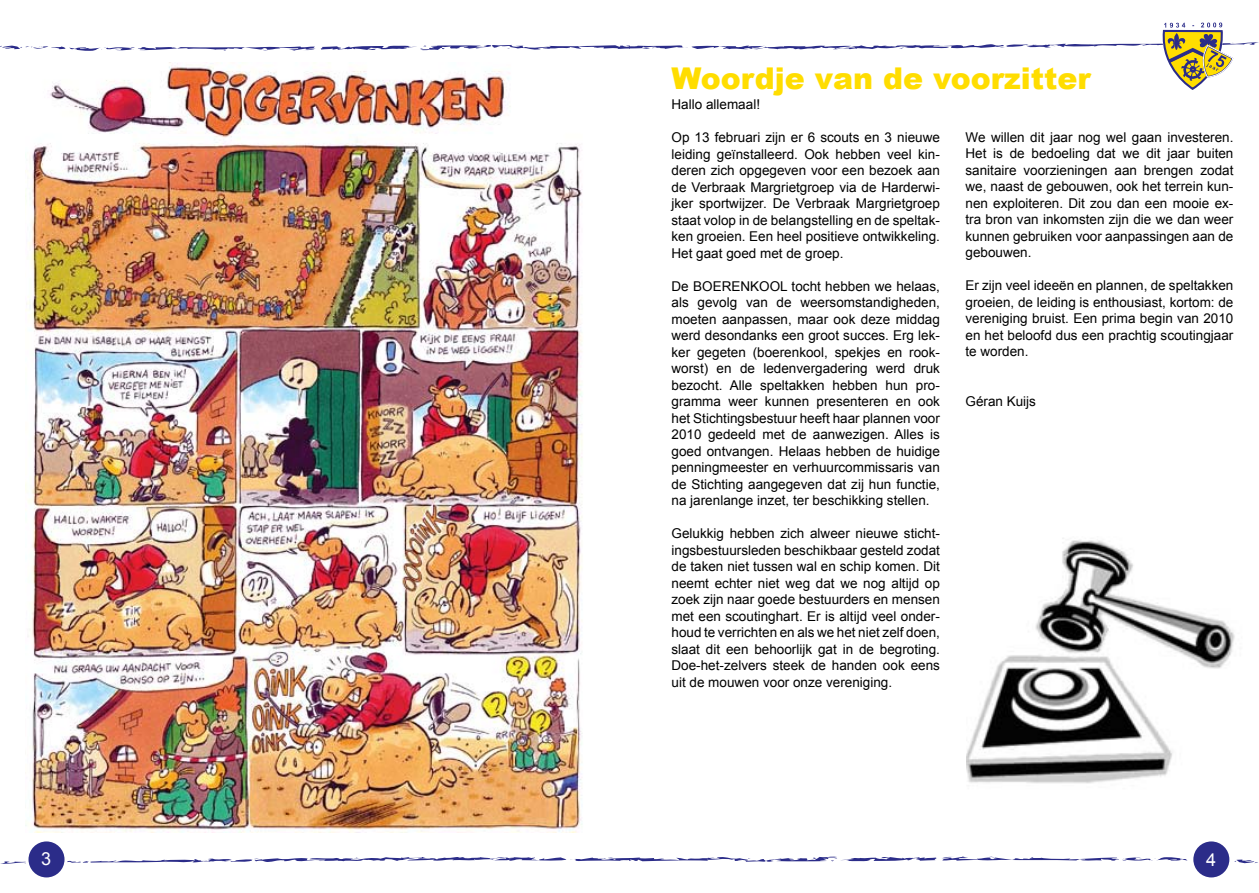
<style>
.page{position:relative;width:1259px;height:893px;background:#fff}
.page>*{position:absolute;margin:0;border:0;box-sizing:border-box;transform-origin:0 0}
.t1{font:900 30px "Arial";color:#fd0}
.t2{font:18px "Arial";color:#fff}
.t3{font:13.5px/16.5px "Arial";color:#000;text-align:justify}
</style>
<div class="page">
<div style="left:1191px;top:840px;width:39px;height:39px;background:#2b2c89;border-radius:50%"></div>
<div style="left:1190px;top:838px;width:42px;height:42px;border:3px solid #fff;border-radius:50%"></div>
<img style="left:966px;top:538px;width:269px;height:246px">
<svg style="left:0;top:856px;width:1258px;height:8px"></svg>
<svg style="left:0;top:23px;width:1259px;height:67px"></svg>
<div style="left:27px;top:840px;width:39px;height:39px;background:#2b2c89;border-radius:50%"></div>
<div style="left:26px;top:838px;width:42px;height:42px;border:3px solid #fff;border-radius:50%"></div>
<img style="left:26px;top:63px;width:561px;height:770px">
<h2 class="t2" style="left:41px;top:847px;width:12px">3</h2>
<h1 class="t1" style="left:671px;top:57px;width:421px">Woordje van de voorzitter</h1>
<p class="t3" style="left:671px;top:96px;width:90px">Hallo allemaal!</p>
<p class="t3" style="left:671px;top:129px;width:270px">Op 13 februari zijn er 6 scouts en 3 nieuwe leiding geïnstalleerd. Ook hebben veel kin&shy;deren zich opgegeven voor een bezoek aan de Verbraak Margrietgroep via de Harderwi&shy;jker sportwijzer. De Verbraak Margrietgroep staat volop in de belangstelling en de speltak&shy;ken groeien. Een heel positieve ontwikkeling.<br>Het gaat goed met de groep.</p>
<p class="t3" style="left:671px;top:278px;width:270px">De BOERENKOOL tocht hebben we helaas, als gevolg van de weersomstandigheden, moeten aanpassen, maar ook deze middag werd desondanks een groot succes. Erg lek&shy;ker gegeten (boerenkool, spekjes en rook&shy;worst) en de ledenvergadering werd druk bezocht. Alle speltakken hebben hun pro&shy;gramma weer kunnen presenteren en ook het Stichtingsbestuur heeft haar plannen voor 2010 gedeeld met de aanwezigen. Alles is goed ontvangen. Helaas hebben de huidige penningmeester en verhuurcommissaris van de Stichting aangegeven dat zij hun functie, na jarenlange inzet, ter beschikking stellen.</p>
<p class="t3" style="left:671px;top:525px;width:270px">Gelukkig hebben zich alweer nieuwe sticht&shy;ingsbestuursleden beschikbaar gesteld zodat de taken niet tussen wal en schip komen. Dit neemt echter niet weg dat we nog altijd op zoek zijn naar goede bestuurders en mensen met een scoutinghart. Er is altijd veel onder&shy;houd te verrichten en als we het niet zelf doen, slaat dit een behoorlijk gat in de begroting.<br>Doe-het-zelvers steek de handen ook eens uit de mouwen voor onze vereniging.</p>
<p class="t3" style="left:965px;top:129px;width:269px">We willen dit jaar nog wel gaan investeren.<br>Het is de bedoeling dat we dit jaar buiten sanitaire voorzieningen aan brengen zodat we, naast de gebouwen, ook het terrein kun&shy;nen exploiteren. Dit zou dan een mooie ex&shy;tra bron van inkomsten zijn die we dan weer kunnen gebruiken voor aanpassingen aan de gebouwen.</p>
<p class="t3" style="left:965px;top:278px;width:269px">Er zijn veel ideeën en plannen, de speltakken groeien, de leiding is enthousiast, kortom: de vereniging bruist. Een prima begin van 2010 en het beloofd dus een prachtig scoutingjaar te worden.</p>
<p class="t3" style="left:965px;top:393px;width:72px">Géran Kuijs</p>
<h2 class="t2" style="left:1206px;top:847px;width:12px">4</h2>
</div>
